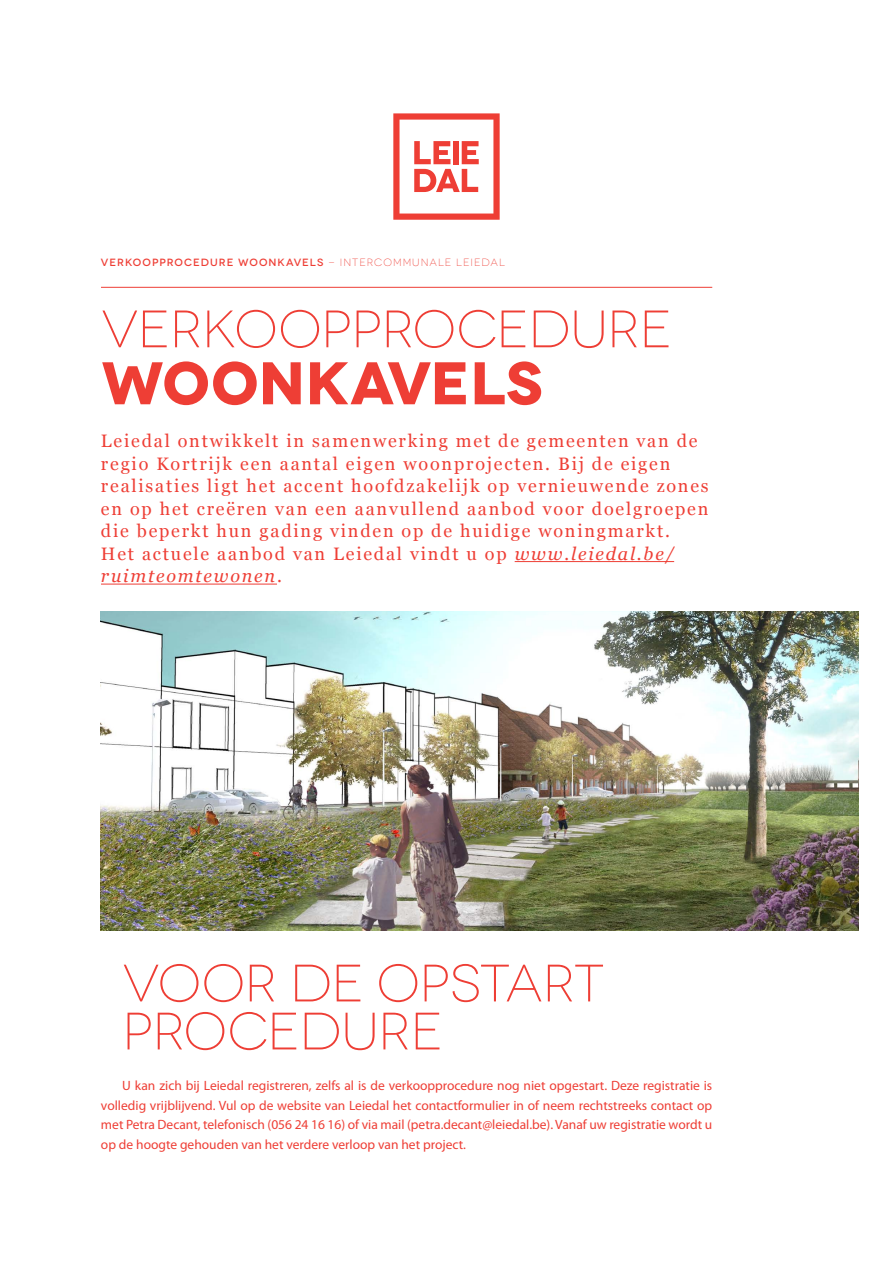
<style>
.page{position:relative;width:893px;height:1263px;background:#fff}
.page>*{position:absolute;margin:0;border:0;box-sizing:border-box;transform-origin:0 0}
.t1{font:700 60px "Novecentowide";color:#ee3e35}
.Subtitel{font:300 52.5px/48px "Novecentowide";letter-spacing:-.005em;color:#ee3e35}
.t2{font:18px/22.5px "Georgia";letter-spacing:.1em;color:#ee3e35}
.Basistekst{font:13.5px/19.5px "Myriad Pro";color:#ee3e35;text-align:justify}
.t3{font:500 10.5px "Novecentowide";letter-spacing:.095em;color:#ee3e35}
.s1{font-weight:300}
.s2{font-style:italic}
</style>
<div class="page">
<img style="left:101px;top:611px;width:758px;height:319px">
<svg style="left:393px;top:113px;width:107px;height:107px"></svg>
<hr style="left:101px;top:287px;width:611px;height:1px;background:#ee3e35">
<hr style="left:515px;top:561px;width:159px;height:1px;background:#ee3e35">
<hr style="left:101px;top:584px;width:176px;height:1px;background:#ee3e35">
<p class="t3" style="left:101px;top:256px;width:405px">VERKOOPPROCEDURE WOONKAVELS <span class="s1">- INTERCOMMUNALE LEIEDAL</span></p>
<p class="Subtitel" style="left:101px;top:305px;width:572px">VERKOOPPROCEDURE</p>
<p class="t1" style="left:101px;top:346px;width:443px">WOONKAVELS</p>
<p class="t2" style="left:101px;top:430px;width:609px">Leiedal ontwikkelt in samenwerking met de gemeenten van de regio Kortrijk een aantal eigen woonprojecten. Bij de eigen realisaties ligt het accent hoofdzakelijk op vernieuwende zones en op het creëren van een aanvullend aanbod voor doelgroepen die beperkt hun gading vinden op de huidige woningmarkt.<br>Het actuele aanbod van Leiedal vindt u op <span class="s2">www.leiedal.be/ ruimteomtewonen</span>.</p>
<p class="Subtitel" style="left:122px;top:959px;width:484px">VOOR DE OPSTART<br>PROCEDURE</p>
<p class="Basistekst" style="left:101px;top:1076px;width:613px;text-indent:21px">U kan zich bij Leiedal registreren, zelfs al is de verkoopprocedure nog niet opgestart. Deze registratie is volledig vrijblijvend. Vul op de website van Leiedal het contactformulier in of neem rechtstreeks contact op met Petra Decant, telefonisch (056 24 16 16) of via mail (petra.decant@leiedal.be). Vanaf uw registratie wordt u op de hoogte gehouden van het verdere verloop van het project.</p>
</div>
